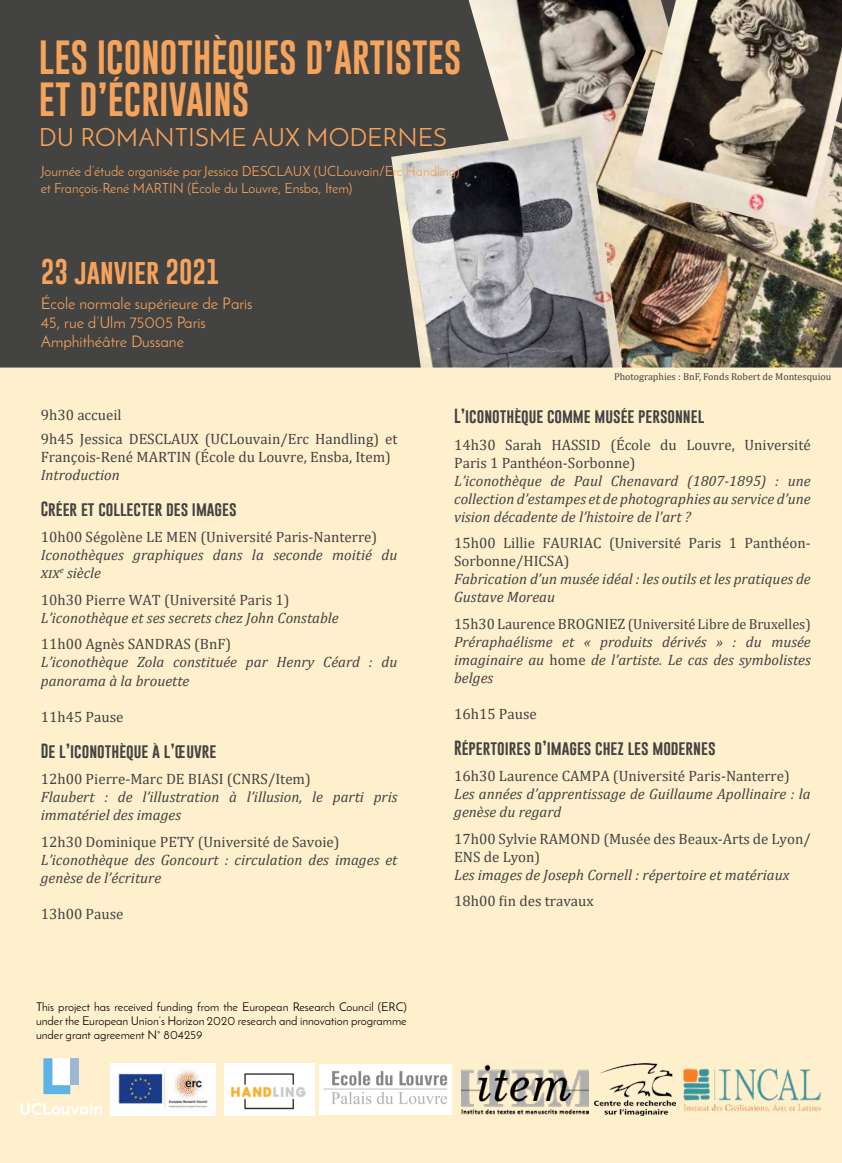
<style>
.page{position:relative;width:842px;height:1163px;background:#fff}
.page>*{position:absolute;margin:0;border:0;box-sizing:border-box;transform-origin:0 0}
.t1{font:35px/42px "Gobold";color:#f6a35c}
.t2{font:26px "Gobold";color:#f6a35c}
.t3{font:25px "Josefin Sans";color:#f6a35c}
.t4{font:16px/19.2px "Josefin Sans";color:#f6a35c}
.t5{font:italic 15px/18px "Cambria";color:#434342}
.t6{font:15px/18px "Cambria";color:#434342}
.t7{font:15px "Gobold";color:#434342}
.t8{font:14.5px "Cambria";color:#434342}
.t9{font:14px/16.8px "Josefin Sans";color:#f6a35c}
.t10{font:12px/14.4px "Josefin Sans";color:#000;text-align:justify}
.t11{font:10px "Cambria";color:#434342}
.s1{font-size:15px}
.s2{font-style:normal}
</style>
<div class="page">
<div style="left:0;top:0;width:842px;height:380px;background:#434342"></div>
<img style="left:469px;top:0;width:160px;height:123px">
<img style="left:504px;top:45px;width:338px;height:322px">
<img style="left:391px;top:129px;width:240px;height:238px">
<div style="left:0;top:367px;width:842px;height:795px;background:#fff0cd"></div>
<img style="left:595px;top:1063px;width:80px;height:51px">
<img style="left:319px;top:1064px;width:132px;height:50px">
<img style="left:224px;top:1063px;width:90px;height:51px">
<img style="left:461px;top:1063px;width:127px;height:51px">
<img style="left:111px;top:1063px;width:104px;height:51px">
<img style="left:629px;top:0;width:213px;height:231px">
<div style="left:70px;top:1058px;width:9px;height:26px;background:#9cb7d4"></div>
<svg style="left:43px;top:1058px;width:27px;height:35px"></svg>
<svg style="left:20px;top:1102px;width:82px;height:12px"></svg>
<img style="left:682px;top:1065px;width:142px;height:47px">
<h1 class="t1" style="left:39px;top:36px;width:424px">LES ICONOTHÈQUES D’ARTISTES<br>ET D’ÉCRIVAINS</h1>
<h3 class="t3" style="left:39px;top:122px;width:409px">DU ROMANTISME AUX MODERNES</h3>
<p class="t9" style="left:41px;top:163px;width:420px">Journée d’étude organisée par Jessica DESCLAUX (UCLouvain/Erc Handling) et François-René MARTIN (École du Louvre, Ensba, Item)</p>
<h2 class="t2" style="left:41px;top:255px;width:180px">23 janvier 2021</h2>
<p class="t4" style="left:41px;top:294px;width:213px">École normale supérieure de Paris<br>45, rue d’Ulm 75005 Paris<br>Amphithéâtre Dussane</p>
<p class="t6" style="left:41px;top:403px;width:358px;line-height:23.7px">9h30 accueil<br>9h45 Jessica DESCLAUX (UCLouvain/Erc Handling) et</p>
<p class="t6" style="left:41px;top:447px;width:352px">François-René MARTIN (École du Louvre, Ensba, Item)</p>
<p class="t5" style="left:41px;top:465px;width:80px">Introduction</p>
<p class="t7" style="left:41px;top:499px;width:197px">Créer et collecter des images</p>
<p class="t6" style="left:41px;top:528px;width:338px">10h00 Ségolène LE MEN (Université Paris-Nanterre)</p>
<p class="t5" style="left:41px;top:545px;width:358px">Iconothèques graphiques dans la seconde moitié du xix<sup>e</sup> siècle</p>
<p class="t6" style="left:41px;top:590px;width:250px">10h30 Pierre WAT (Université Paris 1)</p>
<p class="t5" style="left:41px;top:608px;width:299px">L’iconothèque et ses secrets chez John Constable</p>
<p class="t6" style="left:41px;top:635px;width:192px">11h00 Agnès SANDRAS (BnF)</p>
<p class="t5" style="left:41px;top:652px;width:358px">L’iconothèque Zola constituée par Henry Céard : du panorama à la brouette</p>
<p class="t6" style="left:41px;top:707px;width:84px">11h45 Pause</p>
<p class="t7" style="left:41px;top:740px;width:177px">De l’iconothèque à l’œuvre</p>
<p class="t6" style="left:41px;top:769px;width:272px">12h00 Pierre-Marc DE BIASI (CNRS/Item)</p>
<p class="t5" style="left:41px;top:787px;width:358px">Flaubert : de l’illustration à l’illusion, le parti pris immatériel des images</p>
<p class="t6" style="left:41px;top:832px;width:300px">12h30 Dominique PETY (Université de Savoie)</p>
<p class="t5" style="left:41px;top:849px;width:358px">L’iconothèque des Goncourt : circulation des images et genèse de l’écriture</p>
<p class="t6" style="left:41px;top:904px;width:84px">13h00 Pause</p>
<p class="t10" style="left:36px;top:998px;width:372px">This project has received funding from the European Research Council (ERC) under the European Union’s Horizon 2020 research and innovation programme under grant agreement N° 804259</p>
<p class="t11" style="left:614px;top:370px;width:219px">Photographies : BnF, Fonds Robert de Montesquiou</p>
<p class="t7" style="left:454px;top:406px;width:252px">L’iconothèque comme musée personnel</p>
<p class="t6" style="left:454px;top:435px;width:358px">14h30 Sarah HASSID (École du Louvre, Université<br>Paris 1 Panthéon-Sorbonne)</p>
<p class="t5" style="left:454px;top:470px;width:358px;text-align:justify">L’iconothèque de Paul Chenavard (1807-1895) : une collection d’estampes et de photographies au service d’une vision décadente de l’histoire de l’art ?</p>
<p class="t6" style="left:454px;top:534px;width:358px">15h00 Lillie FAURIAC (Université Paris 1 Panthéon-<br>Sorbonne/HICSA)</p>
<p class="t5" style="left:454px;top:569px;width:358px">Fabrication d’un musée idéal : les outils et les pratiques de<br>Gustave Moreau</p>
<p class="t8" style="left:454px;top:615px;width:358px"><span class="s1">15h30 Laurence BROGNIEZ</span> (Université Libre de Bruxelles)</p>
<p class="t5" style="left:454px;top:631px;width:358px;text-align:justify">Préraphaélisme et « produits dérivés » : du musée imaginaire au <span class="s2">home</span> de l’artiste. Le cas des symbolistes belges</p>
<p class="t6" style="left:454px;top:704px;width:84px">16h15 Pause</p>
<p class="t7" style="left:454px;top:737px;width:263px">Répertoires d’images chez les modernes</p>
<p class="t6" style="left:454px;top:767px;width:337px">16h30 Laurence CAMPA (Université Paris-Nanterre)</p>
<p class="t5" style="left:454px;top:784px;width:358px">Les années d’apprentissage de Guillaume Apollinaire : la genèse du regard</p>
<p class="t6" style="left:454px;top:829px;width:358px">17h00 Sylvie RAMOND (Musée des Beaux-Arts de Lyon/<br>ENS de Lyon)</p>
<p class="t5" style="left:454px;top:864px;width:337px">Les images de Joseph Cornell : répertoire et matériaux</p>
<p class="t6" style="left:454px;top:892px;width:141px">18h00 fin des travaux</p>
</div>
